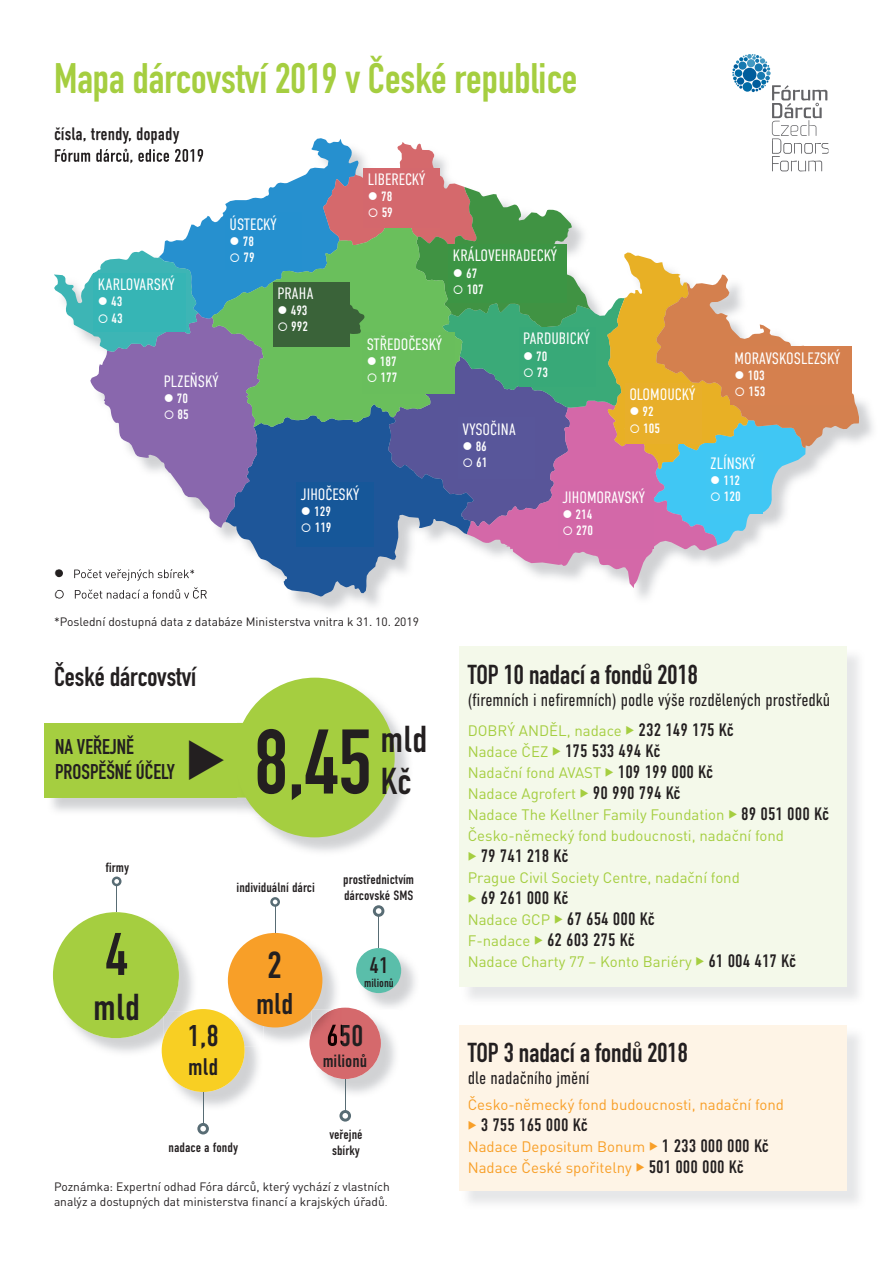
<style>
.page{position:relative;width:893px;height:1263px;background:#fff}
.page>*{position:absolute;margin:0;border:0;box-sizing:border-box;transform-origin:0 0}
.t1{font:700 90px "DIN Condensed";color:#231f20}
.t2{font:60px "DIN Condensed";color:#231f20}
.t3{font:700 42px "DIN Condensed";color:#a5ce40}
.t4{font:37.5px "DIN Condensed";color:#231f20}
.t5{font:30px "DIN Condensed";color:#231f20}
.t6{font:700 27px "DIN Condensed";color:#231f20}
.t7{font:24px "DIN Condensed";color:#231f20}
.t8{font:22.5px "DIN Condensed";color:#231f20}
.t9{font:700 21px/25.2px "DIN Condensed";color:#231f20}
.t10{font:18px/21px "DIN Condensed";color:#231f20}
.t11{font:300 18px "DIN Condensed";color:#231f20}
.t12{font:300 16.5px "DIN Condensed";color:#fff}
.t13{font:15px/21px "DIN Pro";color:#a5ce40}
.t14{font:15px/21px "DIN Pro";color:#f89f28}
.t15{font:13.5px "DIN Condensed";color:#fff}
.t16{font:13.5px/16.2px "DIN Condensed";color:#231f20}
.t17{font:12px/14.4px "DIN Pro";color:#231f20}
.t18{font:12px "DIN Condensed";color:#231f20}
.s1{font-size:10.5px}
.s2{font-family:"DIN Condensed";font-size:18px;color:#231f20}
.s3{font-family:"DIN Pro";font-size:15px;color:#a5ce40}
.s4{color:#a5ce40}
.s5{color:#f89f28}
</style>
<div class="page">
<img style="left:46px;top:797px;width:191px;height:14px">
<div style="left:44px;top:723px;width:262px;height:74px;background:#a5ce40"></div>
<div style="left:459px;top:646px;width:388px;height:341px;background:#f4f9ea"></div>
<div style="left:459px;top:1025px;width:388px;height:166px;background:#fef4e6"></div>
<svg style="left:57px;top:569px;width:6px;height:9px"></svg>
<img style="left:74px;top:569px;width:121px;height:12px">
<svg style="left:57px;top:590px;width:7px;height:9px"></svg>
<img style="left:75px;top:587px;width:132px;height:12px">
<svg style="left:473px;top:545px;width:244px;height:43px"></svg>
<svg style="left:242px;top:545px;width:231px;height:51px"></svg>
<svg style="left:54px;top:54px;width:805px;height:491px"></svg>
<div style="left:273px;top:282px;width:77px;height:65px;background:#3a6339"></div>
<div style="left:519px;top:327px;width:76px;height:60px;background:#38a978"></div>
<div style="left:730px;top:347px;width:122px;height:58px;background:#d5804e"></div>
<div style="left:362px;top:333px;width:93px;height:61px;background:#69be5c"></div>
<div style="left:449px;top:244px;width:118px;height:59px;background:#3c9544"></div>
<div style="left:558px;top:486px;width:96px;height:63px;background:#d368a8"></div>
<div style="left:159px;top:370px;width:77px;height:85px;background:#8967ad"></div>
<div style="left:364px;top:168px;width:76px;height:59px;background:#d4686d"></div>
<div style="left:625px;top:383px;width:77px;height:60px;background:#e8af2a"></div>
<div style="left:297px;top:483px;width:77px;height:64px;background:#165799"></div>
<div style="left:225px;top:213px;width:77px;height:57px;background:#2590cf"></div>
<div style="left:706px;top:452px;width:57px;height:61px;background:#41c7f3"></div>
<div style="left:94px;top:273px;width:92px;height:59px;background:#36b5b5"></div>
<div style="left:458px;top:418px;width:77px;height:61px;background:#58569a"></div>
<img style="left:55px;top:914px;width:142px;height:141px">
<div style="left:53px;top:912px;width:126px;height:126px;background:#a5ce40;border-radius:50%"></div>
<svg style="left:112px;top:876px;width:10px;height:36px"></svg>
<img style="left:312px;top:1012px;width:83px;height:82px">
<div style="left:310px;top:1008px;width:71px;height:71px;background:#d5696c;border-radius:50%"></div>
<hr style="left:345px;top:1079px;width:1px;height:33px;background:#586c74">
<svg style="left:339px;top:1110px;width:12px;height:11px"></svg>
<img style="left:164px;top:1011px;width:25px;height:25px">
<svg style="left:164px;top:1011px;width:4px;height:5px"></svg>
<img style="left:164px;top:1046px;width:94px;height:61px">
<div style="left:162px;top:1009px;width:83px;height:83px;background:#f8cf23;border-radius:50%"></div>
<hr style="left:203px;top:1092px;width:1px;height:33px;background:#586c74">
<svg style="left:197px;top:1123px;width:12px;height:11px"></svg>
<img style="left:358px;top:950px;width:57px;height:58px">
<div style="left:356px;top:948px;width:45px;height:45px;background:#5abeaa;border-radius:50%"></div>
<hr style="left:378px;top:915px;width:1px;height:33px;background:#586c74">
<svg style="left:373px;top:905px;width:11px;height:12px"></svg>
<img style="left:230px;top:935px;width:107px;height:111px">
<img style="left:310px;top:1008px;width:30px;height:38px">
<img style="left:328px;top:1024px;width:13px;height:22px">
<img style="left:230px;top:1011px;width:33px;height:35px">
<img style="left:230px;top:1019px;width:14px;height:27px">
<div style="left:228px;top:933px;width:94px;height:94px;background:#f89f28;border-radius:50%"></div>
<svg style="left:270px;top:897px;width:10px;height:36px"></svg>
<img style="left:237px;top:680px;width:172px;height:172px">
<img style="left:237px;top:797px;width:23px;height:19px">
<img style="left:237px;top:723px;width:8px;height:74px">
<div style="left:235px;top:678px;width:160px;height:159px;background:#a5ce40;border-radius:50%"></div>
<h3 class="t3" style="left:54px;top:50px;width:525px">Mapa dárcovství 2019 v České republice</h3>
<p class="t10" style="left:54px;top:124px;width:127px">čísla, trendy, dopady</p>
<p class="t12" style="left:98px;top:275px;width:79px">KARLOVARSKÝ</p>
<p class="t15" style="left:98px;top:294px;width:26px">● 43</p>
<p class="t15" style="left:98px;top:310px;width:27px">○ 43</p>
<p class="t12" style="left:164px;top:372px;width:57px">PLZEŇSKÝ</p>
<p class="t15" style="left:164px;top:391px;width:26px">● 70</p>
<p class="t15" style="left:164px;top:407px;width:27px">○ 85</p>
<p class="t12" style="left:230px;top:215px;width:49px">ÚSTECKÝ</p>
<p class="t15" style="left:230px;top:234px;width:26px">● 78</p>
<p class="t15" style="left:230px;top:250px;width:27px">○ 79</p>
<p class="t12" style="left:277px;top:284px;width:38px">PRAHA</p>
<p class="t15" style="left:277px;top:303px;width:32px">● 493</p>
<p class="t15" style="left:277px;top:319px;width:32px">○ 992</p>
<p class="t12" style="left:368px;top:170px;width:59px">LIBERECKÝ</p>
<p class="t15" style="left:368px;top:189px;width:26px">● 78</p>
<p class="t15" style="left:368px;top:205px;width:27px">○ 59</p>
<p class="t12" style="left:367px;top:335px;width:77px">STŘEDOČESKÝ</p>
<p class="t15" style="left:367px;top:354px;width:32px">● 187</p>
<p class="t15" style="left:367px;top:370px;width:32px">○ 177</p>
<p class="t12" style="left:301px;top:485px;width:60px">JIHOČESKÝ</p>
<p class="t15" style="left:301px;top:504px;width:32px">● 129</p>
<p class="t15" style="left:301px;top:520px;width:32px">○ 119</p>
<p class="t12" style="left:453px;top:247px;width:106px">KRÁLOVEHRADECKÝ</p>
<p class="t15" style="left:453px;top:265px;width:26px">● 67</p>
<p class="t15" style="left:453px;top:282px;width:32px">○ 107</p>
<p class="t12" style="left:462px;top:420px;width:55px">VYSOČINA</p>
<p class="t15" style="left:462px;top:439px;width:26px">● 86</p>
<p class="t15" style="left:462px;top:455px;width:27px">○ 61</p>
<p class="t12" style="left:523px;top:329px;width:69px">PARDUBICKÝ</p>
<p class="t15" style="left:523px;top:348px;width:26px">● 70</p>
<p class="t15" style="left:523px;top:365px;width:27px">○ 73</p>
<p class="t12" style="left:629px;top:385px;width:68px">OLOMOUCKÝ</p>
<p class="t15" style="left:629px;top:404px;width:26px">● 92</p>
<p class="t15" style="left:629px;top:420px;width:32px">○ 105</p>
<p class="t12" style="left:562px;top:488px;width:84px">JIHOMORAVSKÝ</p>
<p class="t15" style="left:562px;top:507px;width:32px">● 214</p>
<p class="t15" style="left:562px;top:523px;width:32px">○ 270</p>
<p class="t12" style="left:735px;top:349px;width:108px">MORAVSKOSLEZSKÝ</p>
<p class="t15" style="left:735px;top:368px;width:32px">● 103</p>
<p class="t15" style="left:735px;top:384px;width:32px">○ 153</p>
<p class="t12" style="left:710px;top:454px;width:47px">ZLÍNSKÝ</p>
<p class="t15" style="left:710px;top:473px;width:32px">● 112</p>
<p class="t15" style="left:710px;top:489px;width:32px">○ 120</p>
<p class="t17" style="left:54px;top:614px;width:367px">*Poslední dostupná data z databáze Ministerstva vnitra k 31. 10. 2019</p>
<h3 class="t6" style="left:54px;top:658px;width:144px">České dárcovství</h3>
<h3 class="t9" style="left:55px;top:734px;width:122px">NA VEŘEJNĚ<br>PROSPĚŠNÉ ÚČELY</h3>
<h3 class="t4" style="left:381px;top:718px;width:48px">mld</h3>
<h1 class="t1" style="left:185px;top:701px;width:188px">◆ 8,45</h1>
<h3 class="t4" style="left:381px;top:760px;width:32px">Kč</h3>
<p class="t16" style="left:106px;top:859px;width:25px">firmy</p>
<h2 class="t2" style="left:104px;top:921px;width:27px">4</h2>
<h3 class="t4" style="left:93px;top:986px;width:48px">mld</h3>
<p class="t16" style="left:237px;top:879px;width:80px">individuální dárci</p>
<p class="t16" style="left:343px;top:872px;width:72px">prostřednictvím dárcovské SMS</p>
<h3 class="t5" style="left:188px;top:1019px;width:33px">1,8</h3>
<h3 class="t7" style="left:188px;top:1053px;width:31px">mld</h3>
<h3 class="t4" style="left:267px;top:944px;width:17px">2</h3>
<h3 class="t5" style="left:256px;top:987px;width:39px">mld</h3>
<h3 class="t8" style="left:370px;top:952px;width:20px">41</h3>
<p class="t18" style="left:364px;top:976px;width:31px">milionů</p>
<h3 class="t5" style="left:326px;top:1019px;width:39px">650</h3>
<p class="t10" style="left:323px;top:1051px;width:46px">milionů</p>
<p class="t16" style="left:169px;top:1140px;width:71px">nadace a fondy</p>
<p class="t16" style="left:329px;top:1126px;width:35px">veřejné sbírky</p>
<p class="t17" style="left:54px;top:1179px;width:337px">Poznámka: Expertní odhad Fóra dárců, který vychází z vlastních analýz a dostupných dat ministerstva financí a krajských úřadů<span class="s1">.</span></p>
<h3 class="t6" style="left:468px;top:657px;width:231px">TOP 10 nadací a fondů 2018</h3>
<p class="t11" style="left:468px;top:690px;width:364px">(firemních i nefiremních) podle výše rozdělených prostředků</p>
<p class="t13" style="left:468px;top:719px;width:267px">DOBRÝ ANDĚL, nadace ◆ <span class="s2">232 149 175 Kč</span></p>
<p class="t10" style="left:468px;top:741px;width:194px"><span class="s3">Nadace ČEZ</span> <span class="s4">◆</span> 175 533 494 Kč</p>
<p class="t13" style="left:468px;top:761px;width:363px">Nadační fond AVAST ◆ <span class="s2">109 199 000 Kč<br></span>Nadace Agrofert ◆ <span class="s2">90 990 794 Kč<br></span>Nadace The Kellner Family Foundation ◆ <span class="s2">89 051 000 Kč </span>Česko-německý fond budoucnosti, nadační fond</p>
<p class="t10" style="left:468px;top:846px;width:102px"><span class="s4">◆</span> 79 741 218 Kč</p>
<p class="t13" style="left:468px;top:866px;width:274px">Prague Civil Society Centre, nadační fond</p>
<p class="t10" style="left:468px;top:888px;width:188px"><span class="s4">◆</span> 69 261 000 Kč<br><span class="s3">Nadace GCP</span> <span class="s4">◆</span> 67 654 000 Kč<br><span class="s3">F-nadace</span> <span class="s4">◆</span> 62 603 275 Kč</p>
<p class="t13" style="left:468px;top:950px;width:330px">Nadace Charty 77 – Konto Bariéry ◆ <span class="s2">61 004 417 Kč</span></p>
<h3 class="t6" style="left:468px;top:1034px;width:221px">TOP 3 nadací a fondů 2018</h3>
<p class="t11" style="left:468px;top:1067px;width:123px">dle nadačního jmění</p>
<p class="t14" style="left:468px;top:1093px;width:318px">Česko-německý fond budoucnosti, nadační fond</p>
<p class="t10" style="left:468px;top:1114px;width:121px"><span class="s5">◆</span> 3 755 165 000 Kč</p>
<p class="t14" style="left:468px;top:1135px;width:303px">Nadace Depositum Bonum ◆ <span class="s2">1 233 000 000 Kč<br></span>Nadace České spořitelny ◆ <span class="s2">501 000 000 Kč</span></p>
</div>
